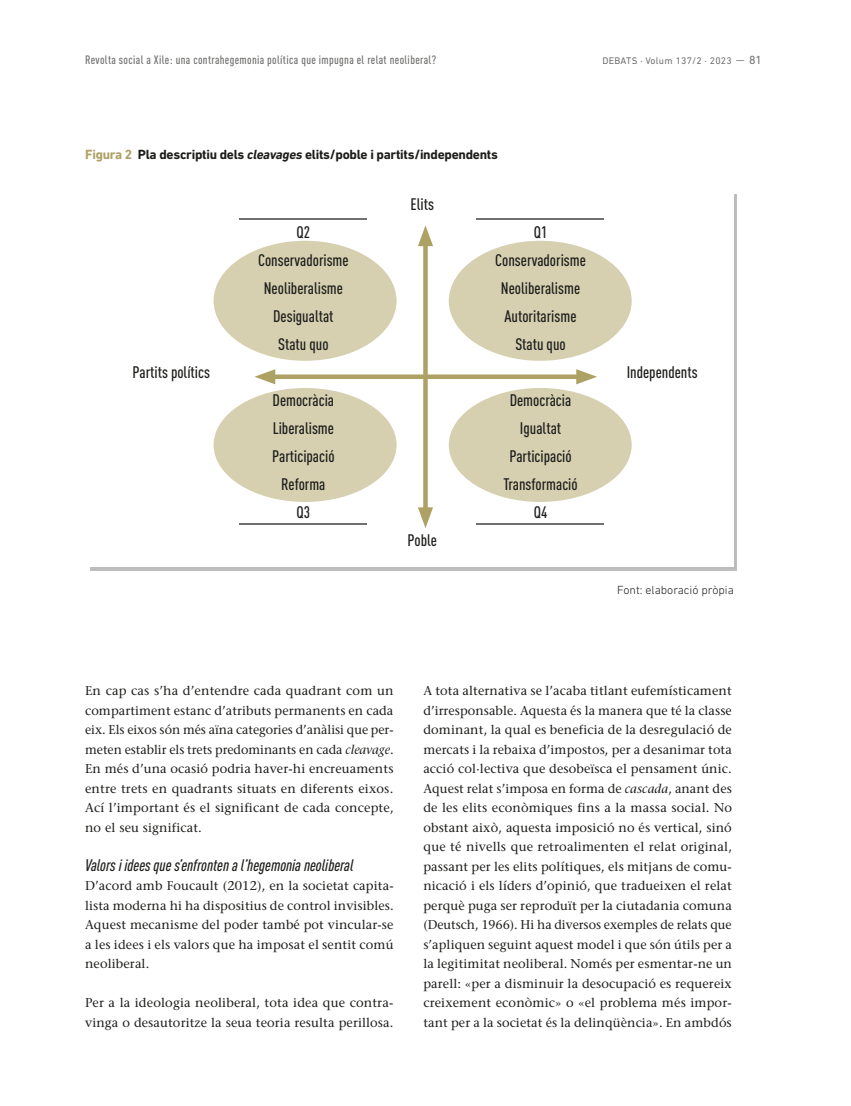
<style>
.page{position:relative;width:851px;height:1106px;background:#fff}
.page>*{position:absolute;margin:0;border:0;box-sizing:border-box;transform-origin:0 0}
.t1{font:500 condensed 16.5px "DIN Pro";color:#1d1d1b}
.TITULOS_03{font:italic 500 condensed 16.5px "DIN Pro";color:#1d1d1b}
.t2{font:700 13.5px "DIN Next LT Pro";letter-spacing:-.02em;color:#1d1d1b}
.TEXTO_CORRIENTE{font:500 12.75px/19.5px "Stone Serif Std";letter-spacing:.01em;color:#1d1d1b;text-align:justify}
.t3{font:500 condensed 12px "DIN Pro";letter-spacing:.03em;color:#70706f}
.text_font_grafic{font:300 12px "DIN Next LT Pro";color:#1d1d1b}
.t4{font:9.75px "DIN Next LT Pro";letter-spacing:.03em;color:#70706f}
.s1{font-size:12px}
.s2{color:#ada163}
.s3{font-style:italic}
</style>
<div class="page">
<hr style="left:476px;top:523px;width:128px;height:2px;background:#70706f">
<hr style="left:476px;top:218px;width:128px;height:1px;background:#70706f">
<hr style="left:239px;top:523px;width:127px;height:2px;background:#70706f">
<hr style="left:239px;top:218px;width:127px;height:1px;background:#70706f">
<svg style="left:423px;top:246px;width:4px;height:261px"></svg>
<svg style="left:418px;top:225px;width:15px;height:21px"></svg>
<svg style="left:418px;top:507px;width:15px;height:21px"></svg>
<div style="left:267px;top:374px;width:317px;height:5px;background:#ada163"></div>
<svg style="left:576px;top:369px;width:21px;height:15px"></svg>
<svg style="left:254px;top:369px;width:21px;height:15px"></svg>
<div style="left:213px;top:241px;width:183px;height:120px;background:#d6d0b1;border-radius:50%"></div>
<div style="left:213px;top:388px;width:183px;height:114px;background:#d6d0b1;border-radius:50%"></div>
<div style="left:448px;top:241px;width:183px;height:120px;background:#d6d0b1;border-radius:50%"></div>
<div style="left:448px;top:388px;width:183px;height:114px;background:#d6d0b1;border-radius:50%"></div>
<p class="t3" style="left:85px;top:51px;width:353px">Revolta social a Xile: una contrahegemonia política que impugna el relat neoliberal?</p>
<p class="t4" style="left:602px;top:55px;width:161px">DEBATS · Volum 137/2 · 2023 — <span class="s1">81</span></p>
<p class="t2" style="left:85px;top:146px;width:414px"><span class="s2">Figura 2</span> Pla descriptiu dels <span class="s3">cleavages</span> elits/poble i partits/independents</p>
<p class="t1" style="left:410px;top:192px;width:25px">Elits</p>
<p class="t1" style="left:296px;top:220px;width:15px">Q2</p>
<p class="t1" style="left:533px;top:220px;width:15px">Q1</p>
<p class="t1" style="left:258px;top:248px;width:92px">Conservadorisme</p>
<p class="t1" style="left:495px;top:248px;width:92px">Conservadorisme</p>
<p class="t1" style="left:264px;top:276px;width:81px">Neoliberalisme</p>
<p class="t1" style="left:501px;top:276px;width:81px">Neoliberalisme</p>
<p class="t1" style="left:273px;top:304px;width:62px">Desigualtat</p>
<p class="t1" style="left:504px;top:304px;width:73px">Autoritarisme</p>
<p class="t1" style="left:278px;top:332px;width:52px">Statu quo</p>
<p class="t1" style="left:515px;top:332px;width:52px">Statu quo</p>
<p class="t1" style="left:132px;top:360px;width:79px">Partits polítics</p>
<p class="t1" style="left:626px;top:360px;width:72px">Independents</p>
<p class="t1" style="left:272px;top:388px;width:63px">Democràcia</p>
<p class="t1" style="left:509px;top:388px;width:63px">Democràcia</p>
<p class="t1" style="left:273px;top:416px;width:63px">Liberalisme</p>
<p class="t1" style="left:520px;top:416px;width:43px">Igualtat</p>
<p class="t1" style="left:272px;top:444px;width:64px">Participació</p>
<p class="t1" style="left:509px;top:444px;width:64px">Participació</p>
<p class="t1" style="left:281px;top:472px;width:46px">Reforma</p>
<p class="t1" style="left:503px;top:472px;width:76px">Transformació</p>
<p class="t1" style="left:296px;top:500px;width:15px">Q3</p>
<p class="t1" style="left:533px;top:500px;width:15px">Q4</p>
<p class="t1" style="left:407px;top:528px;width:31px">Poble</p>
<p class="text_font_grafic" style="left:617px;top:583px;width:118px">Font: elaboració pròpia</p>
<p class="TEXTO_CORRIENTE" style="left:85px;top:681px;width:310px">En cap cas s’ha d’entendre cada quadrant com un compartiment estanc d’atributs permanents en cada eix. Els eixos són més aïna categories d’anàlisi que per&shy;meten establir els trets predominants en cada <span class="s3">cleavage</span>.<br>En més d’una ocasió podria haver-hi encreuaments entre trets en quadrants situats en diferents eixos.<br>Ací l’important és el significant de cada concepte, no el seu significat.</p>
<p class="TITULOS_03" style="left:85px;top:852px;width:270px">Valors i idees que s’enfronten a l’hegemonia neoliberal</p>
<p class="TEXTO_CORRIENTE" style="left:85px;top:876px;width:310px">D’acord amb Foucault (2012), en la societat capita&shy;lista moderna hi ha dispositius de control invisibles.<br>Aquest mecanisme del poder també pot vincular-se a les idees i els valors que ha imposat el sentit comú neoliberal.</p>
<p class="TEXTO_CORRIENTE" style="left:85px;top:993px;width:310px">Per a la ideologia neoliberal, tota idea que contra&shy;vinga o desautoritze la seua teoria resulta perillosa.</p>
<p class="TEXTO_CORRIENTE" style="left:423px;top:681px;width:310px">A tota alternativa se l’acaba titlant eufemísticament d’irresponsable. Aquesta és la manera que té la classe dominant, la qual es beneficia de la desregulació de mercats i la rebaixa d’impostos, per a desanimar tota acció col·lectiva que desobeïsca el pensament únic.<br>Aquest relat s’imposa en forma de <span class="s3">cascada</span>, anant des de les elits econòmiques fins a la massa social. No obstant això, aquesta imposició no és vertical, sinó que té nivells que retroalimenten el relat original, passant per les elits polítiques, els mitjans de comu&shy;nicació i els líders d’opinió, que tradueixen el relat perquè puga ser reproduït per la ciutadania comuna (Deutsch, 1966). Hi ha diversos exemples de relats que s’apliquen seguint aquest model i que són útils per a la legitimitat neoliberal. Només per esmentar-ne un parell: «per a disminuir la desocupació es requereix creixement econòmic» o «el problema més impor&shy;tant per a la societat és la delinqüència». En ambdós</p>
</div>
